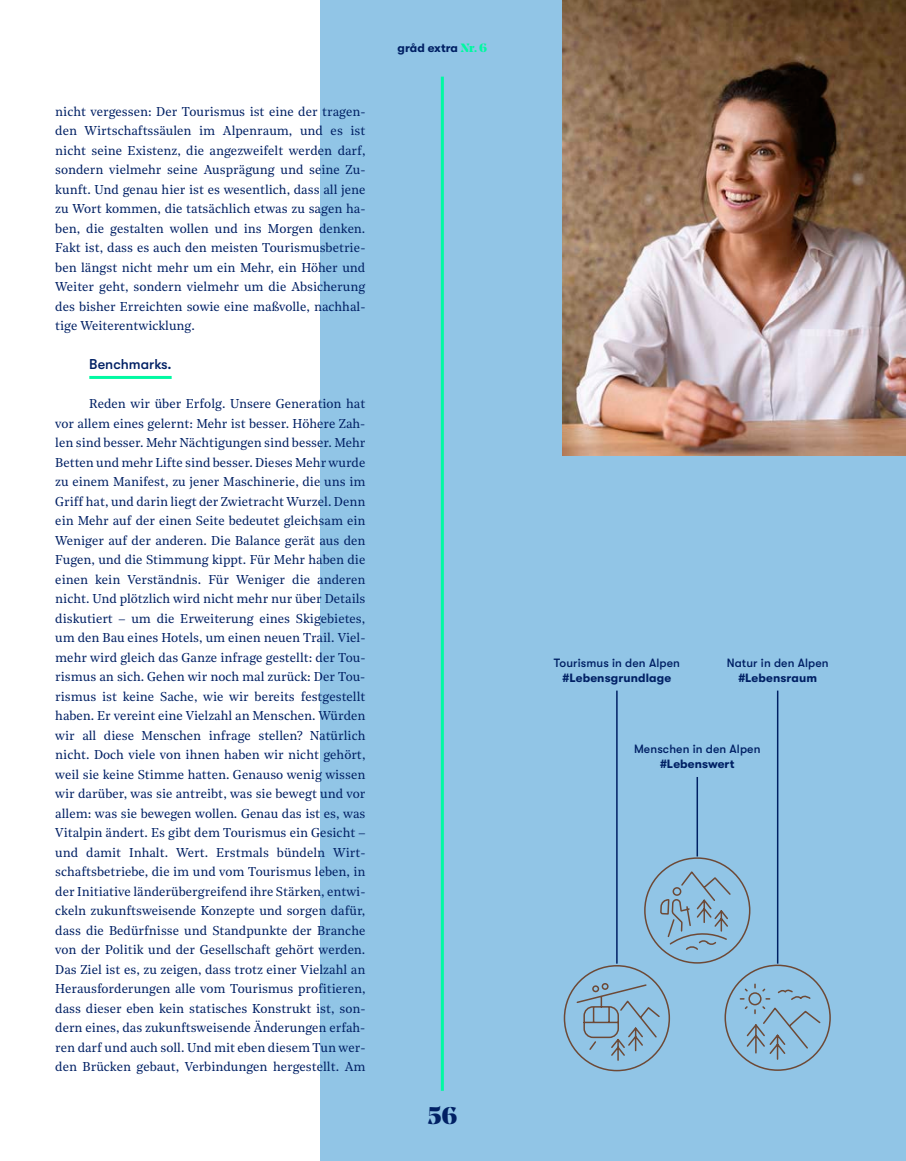
<style>
.page{position:relative;width:906px;height:1161px;background:#fff}
.page>*{position:absolute;margin:0;border:0;box-sizing:border-box;transform-origin:0 0}
.t1{font:900 24px "Noe Display";color:#002064}
.t2{font:500 14.25px "GT Walsheim";color:#002064}
.t3{font:12.75px/19.5px "Noe Text";color:#002064;text-align:justify}
.t4{font:500 12px "GT Walsheim";letter-spacing:.01em;color:#002064}
.t5{font:700 12px "GT Walsheim";letter-spacing:.01em;color:#002064}
.s1{font-family:"Noe Display";font-weight:900;color:#00f9a2}
</style>
<div class="page">
<div style="left:320px;top:0;width:586px;height:1161px;background:#91c5e6"></div>
<hr style="left:89px;top:376px;width:83px;height:3px;background:#00f9a2">
<hr style="left:441px;top:77px;width:3px;height:1014px;background:#00f9a2">
<div style="left:564px;top:965px;width:106px;height:106px;border:2px solid #6d4936;border-radius:50%"></div>
<svg style="left:575px;top:982px;width:86px;height:79px"></svg>
<hr style="left:616px;top:690px;width:1px;height:273px;background:#002064">
<svg style="left:659px;top:856px;width:73px;height:95px"></svg>
<hr style="left:696px;top:777px;width:2px;height:79px;background:#002064">
<div style="left:724px;top:964px;width:107px;height:107px;border:2px solid #6d4936;border-radius:50%"></div>
<svg style="left:739px;top:983px;width:83px;height:77px"></svg>
<hr style="left:777px;top:690px;width:1px;height:273px;background:#002064">
<img style="left:562px;top:0;width:344px;height:455px">
<p class="t3" style="left:55px;top:101px;width:312px">nicht vergessen: Der Tourismus ist eine der tragen&shy;den Wirtschaftssäulen im Alpenraum, und es ist nicht seine Existenz, die angezweifelt werden darf, sondern vielmehr seine Ausprägung und seine Zu&shy;kunft. Und genau hier ist es wesentlich, dass all jene zu Wort kommen, die tatsächlich etwas zu sagen ha&shy;ben, die gestalten wollen und ins Morgen denken.<br>Fakt ist, dass es auch den meisten Tourismusbetrie&shy;ben längst nicht mehr um ein Mehr, ein Höher und Weiter geht, sondern vielmehr um die Absicherung des bisher Erreichten sowie eine maßvolle, nachhal&shy;tige Weiterentwicklung.</p>
<p class="t2" style="left:89px;top:356px;width:84px">Benchmarks.</p>
<p class="t3" style="left:55px;top:393px;width:312px;text-indent:34px">Reden wir über Erfolg. Unsere Generation hat vor allem eines gelernt: Mehr ist besser. Höhere Zah&shy;len sind besser. Mehr Nächtigungen sind besser. Mehr Betten und mehr Lifte sind besser. Dieses Mehr wurde zu einem Manifest, zu jener Maschinerie, die uns im Griff hat, und darin liegt der Zwietracht Wurzel. Denn ein Mehr auf der einen Seite bedeutet gleichsam ein Weniger auf der anderen. Die Balance gerät aus den Fugen, und die Stimmung kippt. Für Mehr haben die einen kein Verständnis. Für Weniger die anderen nicht. Und plötzlich wird nicht mehr nur über Details diskutiert – um die Erweiterung eines Skigebietes, um den Bau eines Hotels, um einen neuen Trail. Viel&shy;mehr wird gleich das Ganze infrage gestellt: der Tou&shy;rismus an sich. Gehen wir noch mal zurück: Der Tou&shy;rismus ist keine Sache, wie wir bereits festgestellt haben. Er vereint eine Vielzahl an Menschen. Würden wir all diese Menschen infrage stellen? Natürlich nicht. Doch viele von ihnen haben wir nicht gehört, weil sie keine Stimme hatten. Genauso wenig wissen wir darüber, was sie antreibt, was sie bewegt und vor allem: was sie bewegen wollen. Genau das ist es, was Vitalpin ändert. Es gibt dem Tourismus ein Gesicht – und damit Inhalt. Wert. Erstmals bündeln Wirt&shy;schaftsbetriebe, die im und vom Tourismus leben, in der Initiative länderübergreifend ihre Stärken, entwi&shy;ckeln zukunftsweisende Konzepte und sorgen dafür, dass die Bedürfnisse und Standpunkte der Branche von der Politik und der Gesellschaft gehört werden.<br>Das Ziel ist es, zu zeigen, dass trotz einer Vielzahl an Herausforderungen alle vom Tourismus profitieren, dass dieser eben kein statisches Konstrukt ist, son&shy;dern eines, das zukunftsweisende Änderungen erfah&shy;ren darf und auch soll. Und mit eben diesem Tun wer&shy;den Brücken gebaut, Verbindungen hergestellt. Am</p>
<p class="t5" style="left:397px;top:42px;width:91px">gråd extra <span class="s1">Nr. 6</span></p>
<h1 class="t1" style="left:427px;top:1099px;width:32px">56</h1>
<p class="t4" style="left:554px;top:656px;width:128px">Tourismus in den Alpen</p>
<p class="t5" style="left:562px;top:671px;width:110px">#Lebensgrundlage</p>
<p class="t4" style="left:726px;top:656px;width:103px">Natur in den Alpen</p>
<p class="t5" style="left:738px;top:671px;width:80px">#Lebensraum</p>
<p class="t4" style="left:634px;top:742px;width:128px">Menschen in den Alpen</p>
<p class="t5" style="left:660px;top:757px;width:76px">#Lebenswert</p>
</div>
